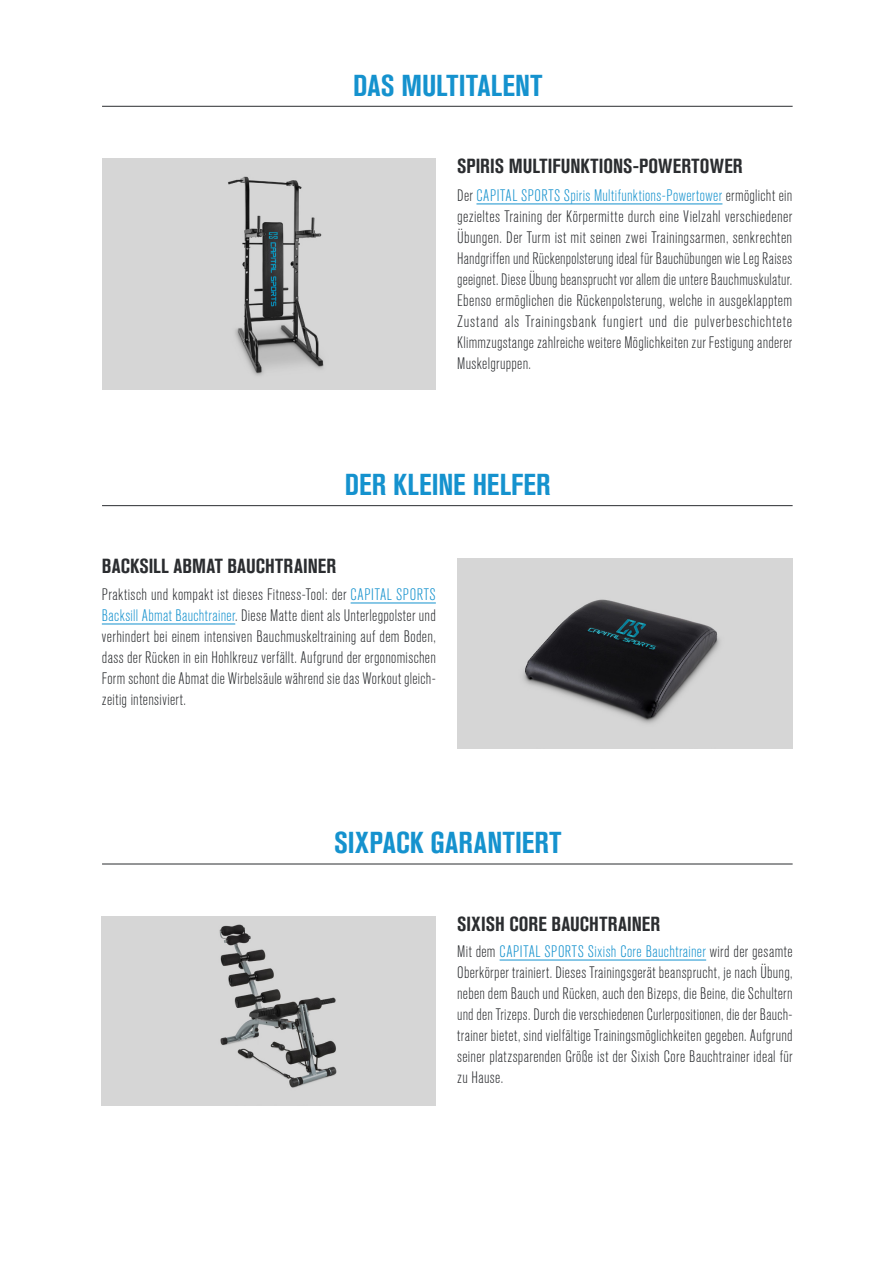
<style>
.page{position:relative;width:893px;height:1263px;background:#fff}
.page>*{position:absolute;margin:0;border:0;box-sizing:border-box;transform-origin:0 0}
.t1{font:30px "Akzidenz Grotesk BQ Bd Cnd Alt";letter-spacing:.005em;color:#1592ce}
.t2{font:20.25px "Akzidenz Grotesk BQ Bd Cnd Alt";letter-spacing:.005em;color:#2b2d30}
.t3{font:300 condensed 16.5px/21px "Akzidenz Grotesk BQ";letter-spacing:.02em;color:#2b2d30;text-align:justify}
.s1{color:#1592ce}
</style>
<div class="page">
<hr style="left:500px;top:960px;width:206px;height:1px;background:#1592ce">
<hr style="left:102px;top:505px;width:691px;height:1px;background:#2b2d30">
<hr style="left:102px;top:106px;width:691px;height:1px;background:#2b2d30">
<hr style="left:102px;top:864px;width:691px;height:1px;background:#2b2d30">
<hr style="left:476px;top:204px;width:246px;height:1px;background:#1592ce">
<img style="left:102px;top:159px;width:334px;height:231px">
<hr style="left:351px;top:603px;width:85px;height:1px;background:#1592ce">
<hr style="left:102px;top:624px;width:133px;height:1px;background:#1592ce">
<img style="left:457px;top:559px;width:336px;height:189px">
<img style="left:102px;top:916px;width:334px;height:189px">
<h1 class="t1" style="left:353px;top:68px;width:191px">DAS MULTITALENT</h1>
<p class="t2" style="left:457px;top:154px;width:287px">SPIRIS MULTIFUNKTIONS-POWERTOWER</p>
<p class="t3" style="left:457px;top:185px;width:337px">Der <span class="s1">CAPITAL SPORTS Spiris Multifunktions-Powertower</span> ermöglicht ein gezieltes Training der Körpermitte durch eine Vielzahl verschiedener Übungen. Der Turm ist mit seinen zwei Trainingsarmen, senkrechten Handgriffen und Rückenpolsterung ideal für Bauchübungen wie Leg Raises geeignet. Diese Übung beansprucht vor allem die untere Bauchmuskulatur.<br>Ebenso ermöglichen die Rückenpolsterung, welche in ausgeklapptem Zustand als Trainingsbank fungiert und die pulverbeschichtete Klimmzugstange zahlreiche weitere Möglichkeiten zur Festigung anderer Muskelgruppen.</p>
<h1 class="t1" style="left:345px;top:468px;width:207px">DER KLEINE HELFER</h1>
<p class="t2" style="left:102px;top:555px;width:236px">BACKSILL ABMAT BAUCHTRAINER</p>
<p class="t3" style="left:102px;top:584px;width:335px">Praktisch und kompakt ist dieses Fitness-Tool: der <span class="s1">CAPITAL SPORTS Backsill Abmat Bauchtrainer</span>. Diese Matte dient als Unterlegpolster und verhindert bei einem intensiven Bauchmuskeltraining auf dem Boden, dass der Rücken in ein Hohlkreuz verfällt. Aufgrund der ergonomischen Form schont die Abmat die Wirbelsäule während sie das Workout gleich&shy;zeitig intensiviert.</p>
<h1 class="t1" style="left:334px;top:825px;width:229px">SIXPACK GARANTIERT</h1>
<p class="t2" style="left:457px;top:912px;width:204px">SIXISH CORE BAUCHTRAINER</p>
<p class="t3" style="left:457px;top:941px;width:337px">Mit dem <span class="s1">CAPITAL SPORTS Sixish Core Bauchtrainer</span> wird der gesamte Oberkörper trainiert. Dieses Trainingsgerät beansprucht, je nach Übung, neben dem Bauch und Rücken, auch den Bizeps, die Beine, die Schultern und den Trizeps. Durch die verschiedenen Curlerpositionen, die der Bauch&shy;trainer bietet, sind vielfältige Trainingsmöglichkeiten gegeben. Aufgrund seiner platzsparenden Größe ist der Sixish Core Bauchtrainer ideal für zu Hause.</p>
</div>
